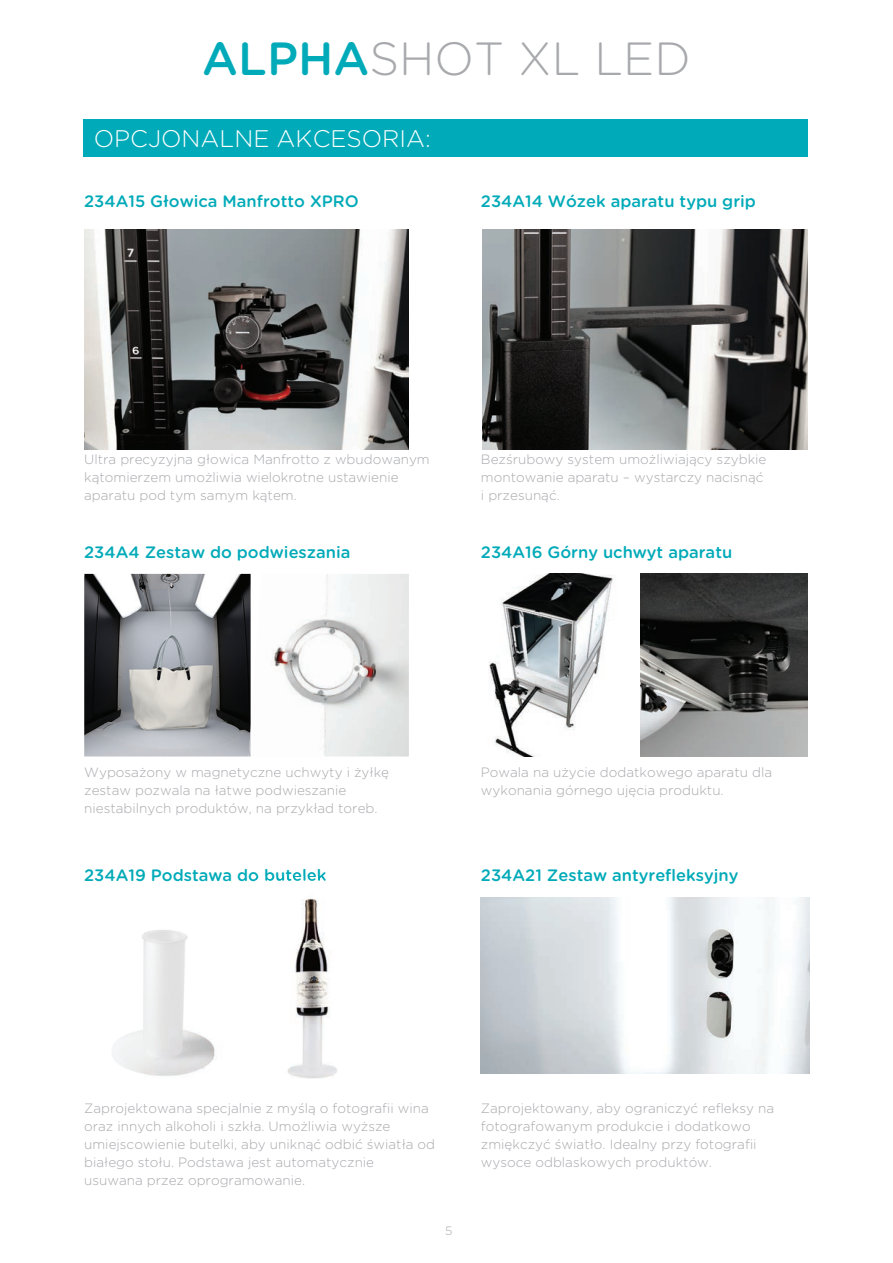
<style>
.page{position:relative;width:893px;height:1263px;background:#fff}
.page>*{position:absolute;margin:0;border:0;box-sizing:border-box;transform-origin:0 0}
.t1{font:300 46.5px "Gotham Rounded";color:#a8a9ad}
.t2{font:300 24px "Gotham Rounded";color:#fff}
.t3{font:500 16.5px "Gotham Rounded";color:#00aab8}
.t4{font:300 13.5px/18px "Gotham Rounded";color:#a8a9ad}
.t5{font:300 12px "Gotham Rounded";color:#a8a9ad}
.s1{font-weight:500;color:#00aab8}
</style>
<div class="page">
<img style="left:84px;top:574px;width:167px;height:182px">
<img style="left:272px;top:574px;width:83px;height:86px">
<img style="left:355px;top:574px;width:54px;height:182px">
<img style="left:273px;top:660px;width:89px;height:96px">
<img style="left:249px;top:730px;width:2px;height:26px">
<img style="left:112px;top:930px;width:103px;height:146px">
<img style="left:287px;top:898px;width:50px;height:180px">
<img style="left:256px;top:877px;width:70px;height:4px">
<div style="left:83px;top:119px;width:725px;height:38px;background:#00aab8"></div>
<img style="left:489px;top:574px;width:125px;height:182px">
<img style="left:640px;top:574px;width:167px;height:182px">
<img style="left:481px;top:898px;width:329px;height:176px">
<img style="left:84px;top:229px;width:325px;height:220px">
<img style="left:483px;top:229px;width:324px;height:220px">
<h1 class="t1" style="left:202px;top:28px;width:490px"><span class="s1">ALPHA</span>SHOT XL LED</h1>
<h2 class="t2" style="left:94px;top:122px;width:339px">OPCJONALNE AKCESORIA:</h2>
<p class="t3" style="left:84px;top:189px;width:276px">234A15 Głowica Manfrotto XPRO</p>
<p class="t3" style="left:481px;top:189px;width:277px">234A14 Wózek aparatu typu grip</p>
<p class="t4" style="left:84px;top:449px;width:347px">Ultra precyzyjna głowica Manfrotto z wbudowanym kątomierzem umożliwia wielokrotne ustawienie aparatu pod tym samym kątem.</p>
<p class="t3" style="left:84px;top:540px;width:268px">234A4 Zestaw do podwieszania</p>
<p class="t4" style="left:481px;top:449px;width:287px">Bezśrubowy system umożliwiający szybkie montowanie aparatu – wystarczy nacisnąć i przesunąć.</p>
<p class="t3" style="left:481px;top:540px;width:253px">234A16 Górny uchwyt aparatu</p>
<p class="t4" style="left:84px;top:763px;width:306px">Wyposażony w magnetyczne uchwyty i żyłkę zestaw pozwala na łatwe podwieszanie niestabilnych produktów, na przykład toreb.</p>
<p class="t3" style="left:84px;top:863px;width:244px">234A19 Podstawa do butelek</p>
<p class="t4" style="left:481px;top:763px;width:293px">Powala na użycie dodatkowego aparatu dla wykonania górnego ujęcia produktu.</p>
<p class="t3" style="left:481px;top:863px;width:259px">234A21 Zestaw antyrefleksyjny</p>
<p class="t4" style="left:84px;top:1098px;width:352px">Zaprojektowana specjalnie z myślą o fotografii wina oraz innych alkoholi i szkła. Umożliwia wyższe umiejscowienie butelki, aby uniknąć odbić światła od białego stołu. Podstawa jest automatycznie usuwana przez oprogramowanie.</p>
<p class="t5" style="left:445px;top:1223px;width:9px">5</p>
<p class="t4" style="left:481px;top:1098px;width:295px">Zaprojektowany, aby ograniczyć refleksy na fotografowanym produkcie i dodatkowo zmiękczyć światło. Idealny przy fotografii wysoce odblaskowych produktów.</p>
</div>
